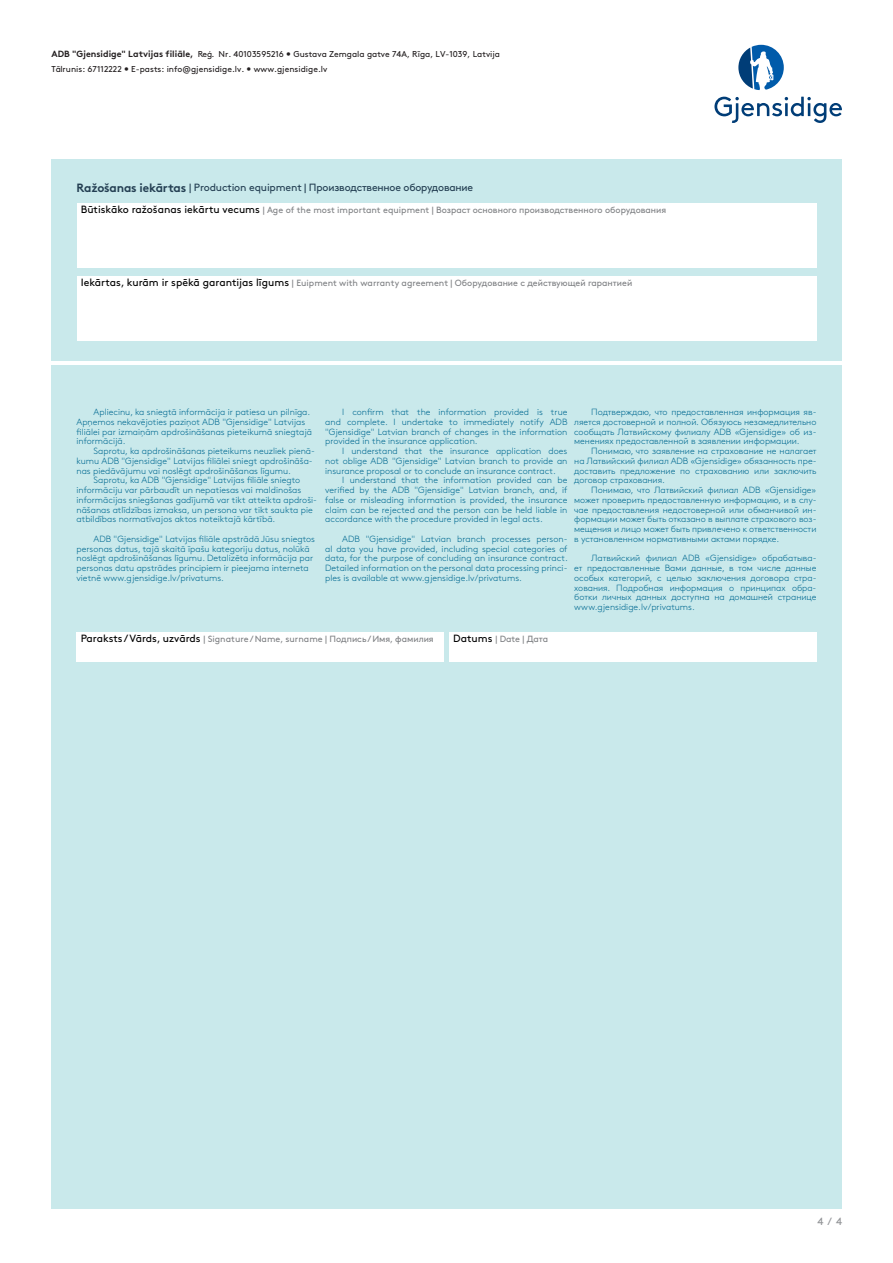
<style>
.page{position:relative;width:893px;height:1263px;background:#fff}
.page>*{position:absolute;margin:0;border:0;box-sizing:border-box;transform-origin:0 0}
.t1{font:10.5px "Gjen Brown OT";letter-spacing:-.015em;color:#243f53}
.t2{font:10.5px "Gjen Brown OT";color:#939598}
.t3{font:300 9px/9.8px "Gjen Brown OT";color:#006991;text-align:justify}
.t4{font:9px "Gjen Brown OT";color:#808285}
.t5{font:8.55px/15.3px "Gjen Brown OT";color:#231f20}
.s1{font-weight:700;font-size:9px}
.s2{font-weight:700;font-size:12px}
.s3{font-size:10.5px;color:#000}
</style>
<div class="page">
<div style="left:51px;top:159px;width:791px;height:1050px;background:#c9e9eb"></div>
<svg style="left:714px;top:97px;width:128px;height:26px"></svg>
<svg style="left:738px;top:45px;width:46px;height:45px"></svg>
<hr style="left:0;top:361px;width:893px;height:4px;background:#fff">
<div style="left:77px;top:632px;width:367px;height:30px;background:#fff"></div>
<div style="left:449px;top:632px;width:367px;height:30px;background:#fff"></div>
<div style="left:77px;top:203px;width:739px;height:64px;background:#fff"></div>
<div style="left:77px;top:276px;width:739px;height:64px;background:#fff"></div>
<p class="t5" style="left:51px;top:46px;width:450px"><span class="s1">ADB "Gjensidige" Latvijas filiāle,</span> Reģ. Nr. 40103595216 • Gustava Zemgala gatve 74A, Rīga, LV-1039, Latvija<br>Tālrunis: 67112222 • E-pasts: info@gjensidige.lv. • www.gjensidige.lv</p>
<p class="t1" style="left:77px;top:179px;width:398px"><span class="s2">Ražošanas iekārtas</span> | Production equipment | Производственное оборудование</p>
<p class="t4" style="left:81px;top:203px;width:587px"><span class="s3">Būtiskāko ražošanas iekārtu vecums</span> | Age of the most important equipment | Возраст основного производственного оборудования</p>
<p class="t4" style="left:81px;top:276px;width:553px"><span class="s3">Iekārtas, kurām ir spēkā garantijas līgums</span> | Euipment with warranty agreement | Оборудование с действующей гарантией</p>
<p class="t3" style="left:77px;top:407px;width:237px;text-align:left;text-indent:17px">Apliecinu, ka sniegtā informācija ir patiesa un pilnīga.<br>Apņemos nekavējoties paziņot ADB "Gjensidige" Latvijas filiālei par izmaiņām apdrošināšanas pieteikumā sniegtajā informācijā.</p>
<p class="t3" style="left:94px;top:446px;width:223px">Saprotu, ka apdrošināšanas pieteikums neuzliek pienā-</p>
<p class="t3" style="left:77px;top:455px;width:238px">kumu ADB "Gjensidige" Latvijas filiālei sniegt apdrošināša-</p>
<p class="t3" style="left:77px;top:465px;width:216px">nas piedāvājumu vai noslēgt apdrošināšanas līgumu.</p>
<p class="t3" style="left:94px;top:475px;width:208px">Saprotu, ka ADB "Gjensidige" Latvijas filiāle sniegto</p>
<p class="t3" style="left:77px;top:484px;width:226px">informāciju var pārbaudīt un nepatiesas vai maldinošas</p>
<p class="t3" style="left:77px;top:494px;width:242px">informācijas sniegšanas gadījumā var tikt atteikta apdroši-</p>
<p class="t3" style="left:77px;top:504px;width:238px">nāšanas atlīdzības izmaksa, un persona var tikt saukta pie</p>
<p class="t3" style="left:77px;top:514px;width:200px">atbildības normatīvajos aktos noteiktajā kārtībā.</p>
<p class="t3" style="left:77px;top:533px;width:240px;text-align:left;text-indent:17px">ADB "Gjensidige" Latvijas filiāle apstrādā Jūsu sniegtos personas datus, tajā skaitā īpašu kategoriju datus, nolūkā noslēgt apdrošināšanas līgumu. Detalizēta informācija par personas datu apstrādes principiem ir pieejama interneta vietnē www.gjensidige.lv/privatums.</p>
<p class="t3" style="left:325px;top:406px;width:244px;text-indent:17px">I confirm that the information provided is true and complete. I undertake to immediately notify ADB "Gjensidige" Latvian branch of changes in the information provided in the insurance application.</p>
<p class="t3" style="left:325px;top:445px;width:244px;text-indent:17px">I understand that the insurance application does not oblige ADB "Gjensidige" Latvian branch to provide an insurance proposal or to conclude an insurance contract.</p>
<p class="t3" style="left:325px;top:475px;width:244px;text-indent:17px">I understand that the information provided can be verified by the ADB "Gjensidige" Latvian branch, and, if false or misleading information is provided, the insurance claim can be rejected and the person can be held liable in accordance with the procedure provided in legal acts.</p>
<p class="t3" style="left:325px;top:533px;width:244px;text-indent:17px">ADB "Gjensidige" Latvian branch processes person&shy;al data you have provided, including special categories of data, for the purpose of concluding an insurance contract.<br>Detailed information on the personal data processing princi&shy;ples is available at www.gjensidige.lv/privatums.</p>
<p class="t3" style="left:574px;top:406px;width:244px;text-indent:17px">Подтверждаю, что предоставленная информация яв&shy;ляется достоверной и полной. Обязуюсь незамедлительно сообщать Латвийскому филиалу ADB «Gjensidige» об из&shy;менениях предоставленной в заявлении информации.</p>
<p class="t3" style="left:574px;top:445px;width:244px;text-indent:17px">Понимаю, что заявление на страхование не налагает на Латвийский филиал ADB «Gjensidige» обязанность пре&shy;доставить предложение по страхованию или заключить договор страхования.</p>
<p class="t3" style="left:574px;top:484px;width:244px;text-indent:17px">Понимаю, что Латвийский филиал ADB «Gjensidige» может проверить предоставленную информацию, и в слу&shy;чае предоставления недостоверной или обманчивой ин&shy;формации может быть отказано в выплате страхового воз&shy;мещения и лицо может быть привлечено к ответственности в установленном нормативными актами порядке.</p>
<p class="t3" style="left:574px;top:553px;width:244px;text-indent:17px">Латвийский филиал ADB «Gjensidige» обрабатыва&shy;ет предоставленные Вами данные, в том числе данные особых категорий, с целью заключения договора стра&shy;хования. Подробная информация о принципах обра&shy;ботки личных данных доступна на домашней странице www.gjensidige.lv/privatums.</p>
<p class="t4" style="left:81px;top:632px;width:354px"><span class="s3">Paraksts / Vārds, uzvārds</span> | Signature / Name, surname | Подпись / Имя, фамилия</p>
<p class="t4" style="left:453px;top:632px;width:96px"><span class="s3">Datums</span> | Date | Дата</p>
<p class="t2" style="left:817px;top:1213px;width:26px">4 / 4</p>
</div>
